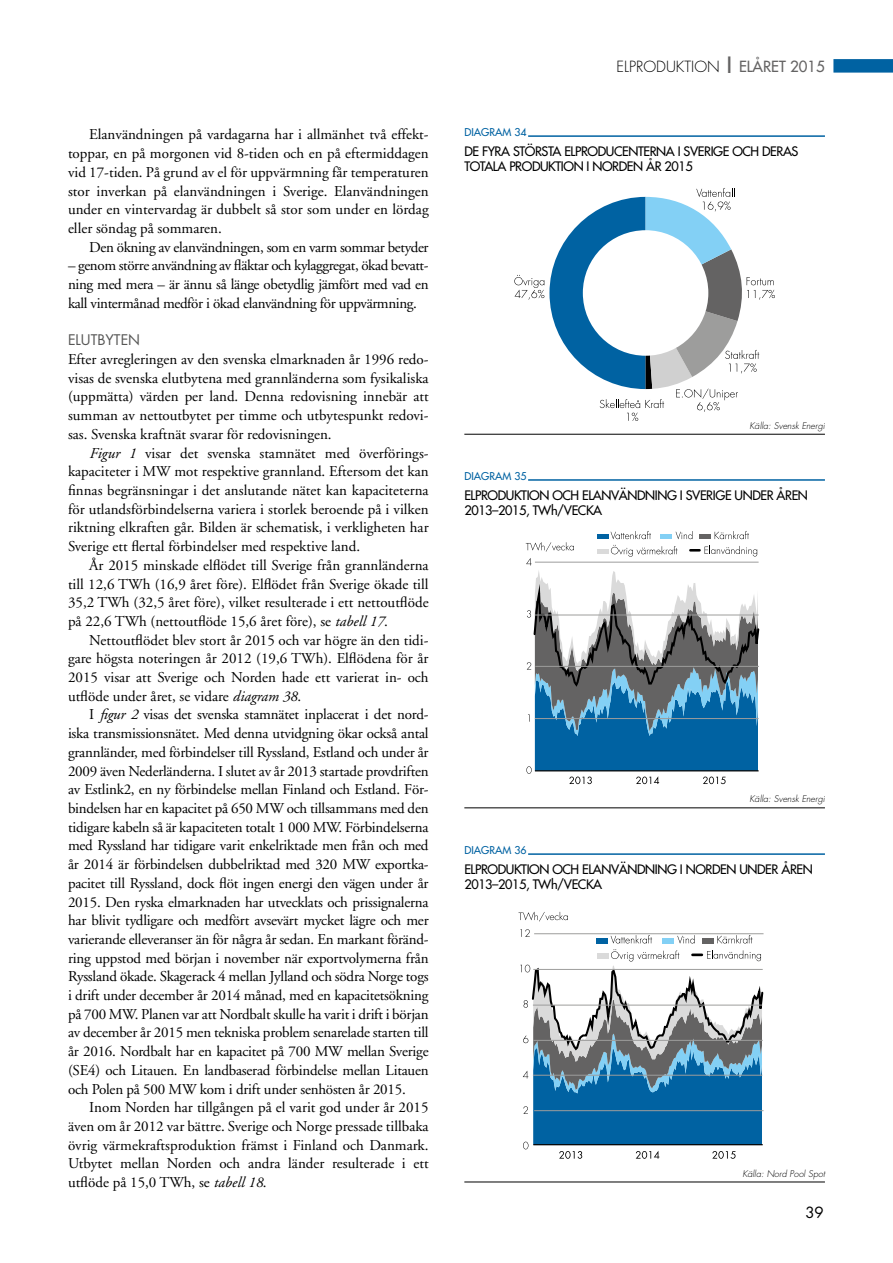
<style>
.page{position:relative;width:893px;height:1263px;background:#fff}
.page>*{position:absolute;margin:0;border:0;box-sizing:border-box;transform-origin:0 0}
.t1{font:15px/18.8px "Adobe Garamond";color:#000;text-align:justify}
.t2{font:15px "Adobe Garamond";letter-spacing:-.025em;color:#000}
.t3{font:300 15px "Futura";color:#000}
.t4{font:15px "Futura";color:#000}
.t5{font:14.25px "Futura";color:#575756}
.t6{font:12.75px/15.3px "Futura";letter-spacing:-.03em;color:#000}
.t7{font:10.5px "Futura";color:#0062a2}
.t8{font:italic 300 9px "Futura";color:#000}
.s1{font-style:italic}
.s2{font-weight:800;font-size:19.5px;color:#646363}
.s3{font-weight:400;color:#646363}
</style>
<div class="page">
<hr style="left:528px;top:135px;width:297px;height:2px;background:#0062a2">
<hr style="left:464px;top:434px;width:361px;height:1px;background:#000">
<hr style="left:528px;top:479px;width:297px;height:2px;background:#0062a2">
<hr style="left:464px;top:807px;width:361px;height:1px;background:#000">
<hr style="left:528px;top:853px;width:297px;height:2px;background:#0062a2">
<hr style="left:464px;top:1181px;width:361px;height:1px;background:#000">
<svg style="left:526px;top:531px;width:233px;height:253px"></svg>
<svg style="left:518px;top:912px;width:50px;height:9px"></svg>
<svg style="left:520px;top:929px;width:10px;height:8px"></svg>
<div style="left:597px;top:938px;width:11px;height:5px;background:#0062a2"></div>
<svg style="left:611px;top:935px;width:41px;height:8px"></svg>
<div style="left:662px;top:938px;width:12px;height:5px;background:#83d0f5"></div>
<svg style="left:677px;top:935px;width:18px;height:8px"></svg>
<div style="left:702px;top:938px;width:11px;height:5px;background:#646363"></div>
<svg style="left:717px;top:935px;width:36px;height:8px"></svg>
<hr style="left:534px;top:933px;width:229px;height:1px;background:#9d9d9c">
<svg style="left:520px;top:949px;width:243px;height:210px"></svg>
<svg style="left:514px;top:188px;width:261px;height:233px"></svg>
<div style="left:833px;top:59px;width:60px;height:14px;background:#0062a2"></div>
<p class="t1" style="left:68px;top:126px;width:362px;text-indent:21px">Elanvändningen på vardagarna har i allmänhet två effekt&shy;toppar, en på morgonen vid 8-tiden och en på eftermiddagen vid 17-tiden. På grund av el för uppvärmning får temperaturen stor inverkan på elanvändningen i Sverige. Elanvändningen under en vintervardag är dubbelt så stor som under en lördag eller söndag på sommaren.</p>
<p class="t2" style="left:89px;top:239px;width:341px">Den ökning av elanvändningen, som en varm sommar betyder</p>
<p class="t1" style="left:68px;top:257px;width:362px">– genom större användning av fläktar och kylaggregat, ökad bevatt&shy;ning med mera – är ännu så länge obetydlig jämfört med vad en kall vintermånad medför i ökad elanvändning för uppvärmning.</p>
<p class="t5" style="left:68px;top:330px;width:74px">ELUTBYTEN</p>
<p class="t1" style="left:68px;top:350px;width:362px">Efter avregleringen av den svenska elmarknaden år 1996 redo&shy;visas de svenska elutbytena med grannländerna som fysikaliska (uppmätta) värden per land. Denna redovisning innebär att summan av nettoutbytet per timme och utbytespunkt redovi&shy;sas. Svenska kraftnät svarar för redovisningen.</p>
<p class="t1" style="left:68px;top:444px;width:362px;text-indent:21px"><span class="s1">Figur 1</span> visar det svenska stamnätet med överförings&shy;kapaciteter i MW mot respektive grannland. Eftersom det kan finnas begränsningar i det anslutande nätet kan kapaciteterna för utlandsförbindelserna variera i storlek beroende på i vilken riktning elkraften går. Bilden är schematisk, i verkligheten har Sverige ett flertal förbindelser med respektive land.</p>
<p class="t1" style="left:68px;top:556px;width:362px;text-indent:21px">År 2015 minskade elflödet till Sverige från grannländerna till 12,6 TWh (16,9 året före). Elflödet från Sverige ökade till 35,2 TWh (32,5 året före), vilket resulterade i ett nettoutflöde på 22,6 TWh (nettoutflöde 15,6 året före), se <span class="s1">tabell 17</span>.</p>
<p class="t1" style="left:68px;top:631px;width:362px;text-indent:21px">Nettoutflödet blev stort år 2015 och var högre än den tidi&shy;gare högsta noteringen år 2012 (19,6 TWh). Elflödena för år 2015 visar att Sverige och Norden hade ett varierat in- och utflöde under året, se vidare <span class="s1">diagram 38</span>.</p>
<p class="t1" style="left:68px;top:706px;width:362px;text-indent:21px">I <span class="s1">figur 2</span> visas det svenska stamnätet inplacerat i det nord&shy;iska transmissionsnätet. Med denna utvidgning ökar också antal grannländer, med förbindelser till Ryssland, Estland och under år 2009 även Nederländerna. I slutet av år 2013 startade provdriften av Estlink2, en ny förbindelse mellan Finland och Estland. För&shy;bindelsen har en kapacitet på 650 MW och tillsammans med den tidigare kabeln så är kapaciteten totalt 1 000 MW. Förbindelserna med Ryssland har tidigare varit enkelriktade men från och med år 2014 är förbindelsen dubbelriktad med 320 MW exportka&shy;pacitet till Ryssland, dock flöt ingen energi den vägen under år 2015. Den ryska elmarknaden har utvecklats och prissignalerna har blivit tydligare och medfört avsevärt mycket lägre och mer varierande elleveranser än för några år sedan. En markant föränd&shy;ring uppstod med början i november när exportvolymerna från Ryssland ökade. Skagerack 4 mellan Jylland och södra Norge togs i drift under december år 2014 månad, med en kapacitetsökning på 700 MW. Planen var att Nordbalt skulle ha varit i drift i början av december år 2015 men tekniska problem senarelade starten till år 2016. Nordbalt har en kapacitet på 700 MW mellan Sverige (SE4) och Litauen. En landbaserad förbindelse mellan Litauen och Polen på 500 MW kom i drift under senhösten år 2015.</p>
<p class="t1" style="left:68px;top:1098px;width:362px;text-indent:21px">Inom Norden har tillgången på el varit god under år 2015 även om år 2012 var bättre. Sverige och Norge pressade tillbaka övrig värmekraftsproduktion främst i Finland och Danmark.<br>Utbytet mellan Norden och andra länder resulterade i ett utflöde på 15,0 TWh, se <span class="s1">tabell 18</span>.</p>
<p class="t3" style="left:616px;top:57px;width:210px">ELPRODUKTION <span class="s2">|</span> <span class="s3">ELÅRET 2015</span></p>
<p class="t7" style="left:464px;top:126px;width:64px">DIAGRAM 34</p>
<p class="t6" style="left:464px;top:144px;width:336px">DE FYRA STÖRSTA ELPRODUCENTERNA I SVERIGE OCH DERAS<br>TOTALA PRODUKTION I NORDEN ÅR 2015</p>
<p class="t8" style="left:749px;top:420px;width:77px">Källa: Svensk Energi</p>
<p class="t7" style="left:464px;top:470px;width:64px">DIAGRAM 35</p>
<p class="t6" style="left:464px;top:487px;width:345px">ELPRODUKTION OCH ELANVÄNDNING I SVERIGE UNDER ÅREN<br>2013–2015, TWh/VECKA</p>
<p class="t8" style="left:749px;top:793px;width:77px">Källa: Svensk Energi</p>
<p class="t7" style="left:464px;top:844px;width:64px">DIAGRAM 36</p>
<p class="t6" style="left:464px;top:861px;width:350px">ELPRODUKTION OCH ELANVÄNDNING I NORDEN UNDER ÅREN<br>2013–2015, TWh/VECKA</p>
<p class="t8" style="left:742px;top:1167px;width:84px">Källa: Nord Pool Spot</p>
<p class="t4" style="left:805px;top:1202px;width:20px">39</p>
</div>
